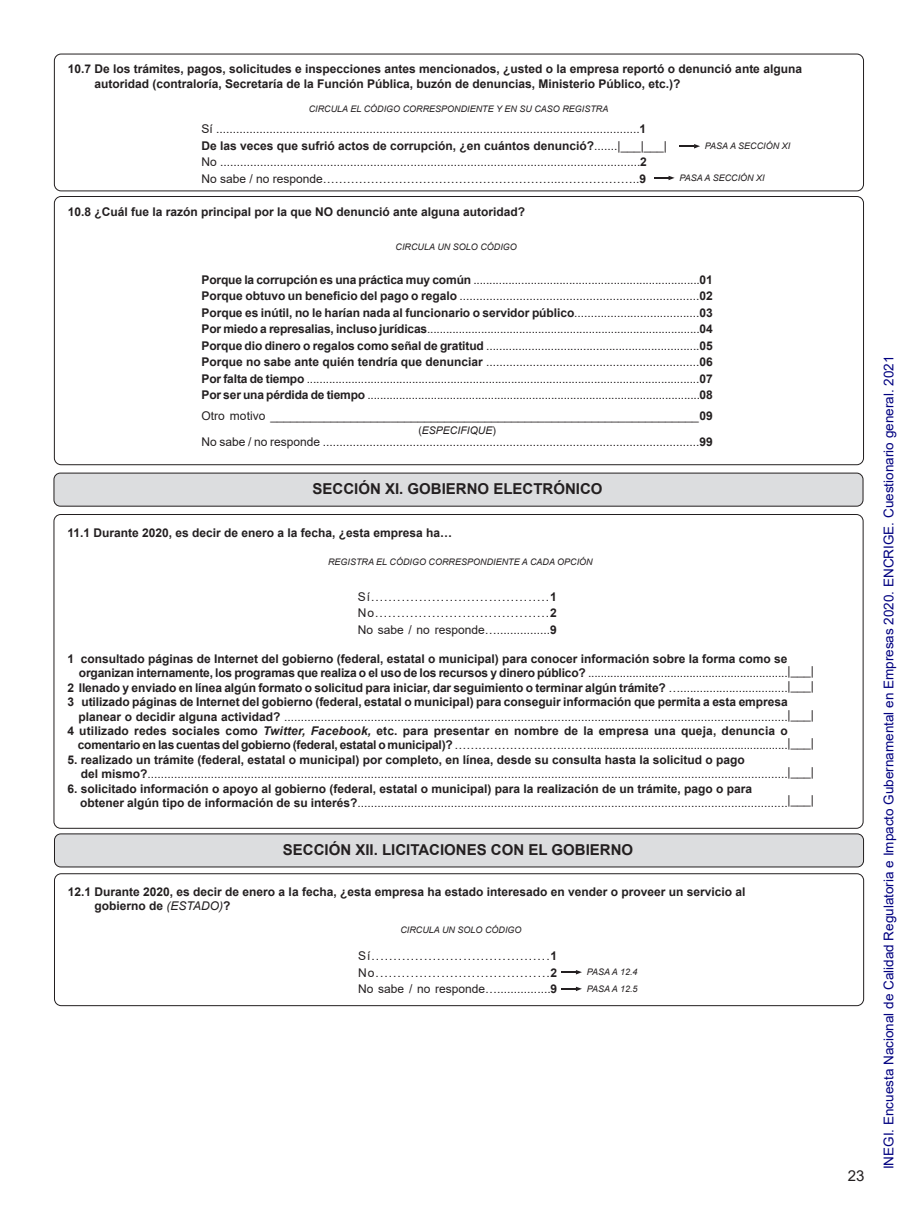
<style>
.page{position:relative;width:918px;height:1212px;background:#fff}
.page>*{position:absolute;margin:0;border:0;box-sizing:border-box;transform-origin:0 0}
.t1{font:700 15px "Arial";color:#231f20}
.t2{font:15px "Arial";color:#231f20}
.t3{font:13.5px "Arial";color:#000080}
.t4{font:12px/16.5px "Arial";color:#231f20}
.t5{font:700 12px/14.4px "Arial";color:#231f20}
.t6{font:italic 10.5px "Arial";color:#231f20}
.t7{font:italic 9px/16.6px "Arial";color:#231f20}
.s1{font-weight:700}
.s2{font-style:normal}
.s3{font-weight:400}
.s4{font-style:italic}
.s5{font-weight:400;font-style:italic}
</style>
<div class="page">
<div style="left:54px;top:54px;width:810px;height:137px;border:1px solid #231f20;border-radius:7px"></div>
<div style="left:54px;top:473px;width:809px;height:33px;background:#dcdddf;border-radius:6px"></div>
<div style="left:54px;top:473px;width:809px;height:33px;border:1px solid #231f20;border-radius:6px"></div>
<svg style="left:654px;top:176px;width:21px;height:4px"></svg>
<svg style="left:680px;top:144px;width:20px;height:4px"></svg>
<div style="left:54px;top:873px;width:810px;height:133px;border:1px solid #231f20;border-radius:7px"></div>
<div style="left:54px;top:834px;width:810px;height:33px;background:#dcdddf;border-radius:6px"></div>
<div style="left:54px;top:833px;width:810px;height:34px;border:1px solid #231f20;border-radius:6px"></div>
<svg style="left:562px;top:970px;width:20px;height:4px"></svg>
<svg style="left:562px;top:987px;width:20px;height:4px"></svg>
<p class="t5" style="left:94px;top:62px;width:709px;text-indent:-27px">10.7 De los trámites, pagos, solicitudes e inspecciones antes mencionados, ¿usted o la empresa reportó o denunció ante alguna autoridad (contraloría, Secretaría de la Función Pública, buzón de denuncias, Ministerio Público, etc.)?</p>
<p class="t7" style="left:309px;top:100px;width:301px">CIRCULA EL CÓDIGO CORRESPONDIENTE Y EN SU CASO REGISTRA</p>
<p class="t4" style="left:202px;top:120px;width:467px">Sí ...............................................................................................................................<span class="s1">1<br>De las veces que sufrió actos de corrupción, ¿en cuántos denunció?</span>.......|___|___| No ..............................................................................................................................<span class="s1">2<br></span>No sabe / no responde…………………………………………………...………………..<span class="s1">9</span></p>
<p class="t5" style="left:68px;top:205px;width:459px">10.8 ¿Cuál fue la razón principal por la que NO denunció ante alguna autoridad?</p>
<p class="t7" style="left:396px;top:239px;width:123px">CIRCULA UN SOLO CÓDIGO</p>
<p class="t7" style="left:705px;top:138px;width:87px">PASA A SECCIÓN XI</p>
<p class="t7" style="left:679px;top:170px;width:87px">PASA A SECCIÓN XI</p>
<p class="t4" style="left:202px;top:271px;width:513px;text-align:justify"><span class="s1">Porque la corrupción es una práctica muy común</span> .......................................................................<span class="s1">01<br>Porque obtuvo un beneficio del pago o regalo</span> ........................................................................<span class="s1">02<br>Porque es inútil, no le harían nada al funcionario o servidor público</span>......................................<span class="s1">03<br>Por miedo a represalias, incluso jurídicas</span>......................................................................................<span class="s1">04<br>Porque dio dinero o regalos como señal de gratitud</span> ..................................................................<span class="s1">05<br>Porque no sabe ante quién tendría que denunciar</span> ................................................................<span class="s1">06<br>Por falta de tiempo</span> ...........................................................................................................................<span class="s1">07<br>Por ser una pérdida de tiempo</span> .........................................................................................................<span class="s1">08</span></p>
<p class="t4" style="left:201px;top:407px;width:513px">Otro motivo ________________________________________________________________<span class="s1">09</span></p>
<p class="t6" style="left:418px;top:423px;width:79px"><span class="s2">(</span>ESPECIFIQUE<span class="s2">)</span></p>
<p class="t4" style="left:202px;top:433px;width:513px">No sabe / no responde .................................................................................................................<span class="s1">99</span></p>
<p class="t1" style="left:312px;top:479px;width:292px">SECCIÓN XI. GOBIERNO ELECTRÓNICO</p>
<p class="t5" style="left:67px;top:525px;width:386px">11.1 Durante 2020, es decir de enero a la fecha, ¿esta empresa ha…</p>
<p class="t7" style="left:328px;top:554px;width:266px">REGISTRA EL CÓDIGO CORRESPONDIENTE A CADA OPCIÓN</p>
<p class="t4" style="left:358px;top:588px;width:201px;text-align:justify">Sí.........................................<span class="s1">1<br></span>No........................................<span class="s1">2<br></span>No sabe / no responde…................<span class="s1">9</span></p>
<p class="t5" style="left:67px;top:652px;width:722px;text-align:right">1 consultado páginas de Internet del gobierno (federal, estatal o municipal) para conocer información sobre la forma como se organizan internamente, los programas que realiza o el uso de los recursos y dinero público? <span class="s3">...............................................................<br></span>2 llenado y enviado en línea algún formato o solicitud para iniciar, dar seguimiento o terminar algún trámite? <span class="s3">….................................<br></span>3 utilizado páginas de Internet del gobierno (federal, estatal o municipal) para conseguir información que permita a esta empresa planear o decidir alguna actividad? <span class="s3">.......................................................................................................................................................<br></span>4 utilizado redes sociales como <span class="s4">Twitter, Facebook,</span> etc. para presentar en nombre de la empresa una queja, denuncia o comentario en las cuentas del gobierno (federal, estatal o municipal)? <span class="s3">………………………..……...............................................................</span></p>
<p class="t4" style="left:81px;top:752px;width:709px;line-height:14.4px;text-indent:-13px"><span class="s1">5. realizado un trámite (federal, estatal o municipal) por completo, en línea, desde su consulta hasta la solicitud o pago<br>del mismo?</span>................................................................................................................................................................................................</p>
<p class="t5" style="left:80px;top:781px;width:709px;text-indent:-13px">6. solicitado información o apoyo al gobierno (federal, estatal o municipal) para la realización de un trámite, pago o para obtener algún tipo de información de su interés?<span class="s3">.................................................................................................................................</span></p>
<p class="t4" style="left:788px;top:663px;width:28px;line-height:15.5px">|___| |___|</p>
<p class="t4" style="left:788px;top:706px;width:28px">|___|</p>
<p class="t4" style="left:788px;top:734px;width:28px">|___|</p>
<p class="t4" style="left:788px;top:763px;width:28px">|___|</p>
<p class="t4" style="left:788px;top:792px;width:28px">|___|</p>
<p class="t1" style="left:283px;top:839px;width:352px">SECCIÓN XII. LICITACIONES CON EL GOBIERNO</p>
<p class="t5" style="left:95px;top:885px;width:652px;text-indent:-27px">12.1 Durante 2020, es decir de enero a la fecha, ¿esta empresa ha estado interesado en vender o proveer un servicio al gobierno de <span class="s5">(ESTADO)</span>?</p>
<p class="t7" style="left:400px;top:922px;width:123px">CIRCULA UN SOLO CÓDIGO</p>
<p class="t4" style="left:358px;top:947px;width:201px;text-align:justify">Sí.........................................<span class="s1">1<br></span>No........................................<span class="s1">2<br></span>No sabe / no responde…................<span class="s1">9</span></p>
<p class="t7" style="left:587px;top:964px;width:52px">PASA A 12.4<br>PASA A 12.5</p>
<p class="t2" style="left:848px;top:1165px;width:18px">23</p>
<p class="t3" style="left:880px;top:1169px;width:815px;rotate:-90deg">INEGI. Encuesta Nacional de Calidad Regulatoria e Impacto Gubernamental en Empresas 2020. ENCRIGE. Cuestionario general. 2021</p>
</div>
